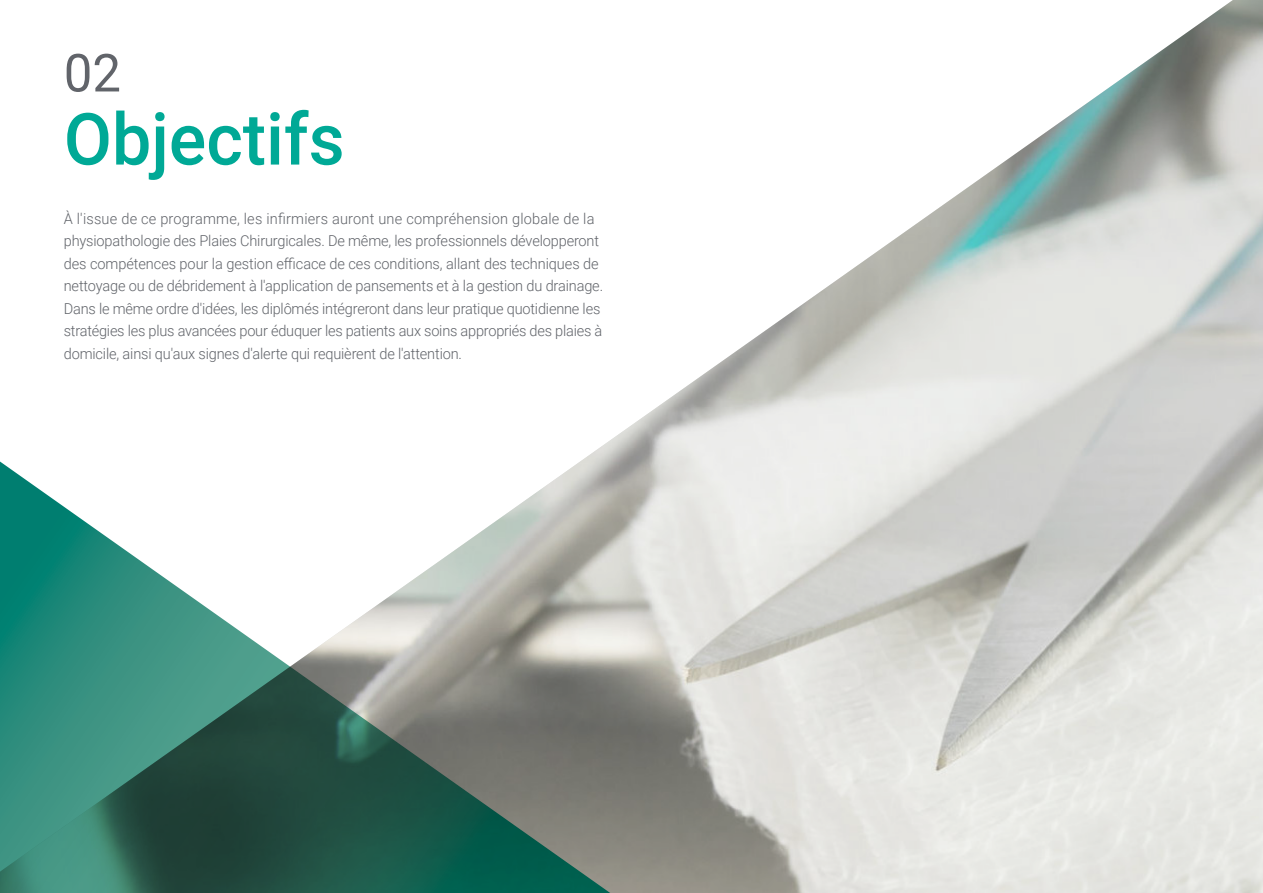
<style>
.page{position:relative;width:1263px;height:893px;background:#fff}
.page>*{position:absolute;margin:0;border:0;box-sizing:border-box;transform-origin:0 0}
.t1{font:500 72px "Roboto";color:#00a996}
.t2{font:52.5px "Roboto";color:#61646a}
.t3{font:300 15px/22.5px "Roboto";letter-spacing:-.01em;color:#61646a}
</style>
<div class="page">
<img style="left:602px;top:0;width:661px;height:893px">
<svg style="left:0;top:446px;width:640px;height:447px"></svg>
<h2 class="t2" style="left:64px;top:36px;width:59px">02</h2>
<h1 class="t1" style="left:64px;top:89px;width:282px">Objectifs</h1>
<p class="t3" style="left:64px;top:207px;width:541px">À l'issue de ce programme, les infirmiers auront une compréhension globale de la physiopathologie des Plaies Chirurgicales. De même, les professionnels développeront des compétences pour la gestion efficace de ces conditions, allant des techniques de nettoyage ou de débridement à l'application de pansements et à la gestion du drainage.<br>Dans le même ordre d'idées, les diplômés intégreront dans leur pratique quotidienne les stratégies les plus avancées pour éduquer les patients aux soins appropriés des plaies à domicile, ainsi qu'aux signes d'alerte qui requièrent de l'attention.</p>
</div>
